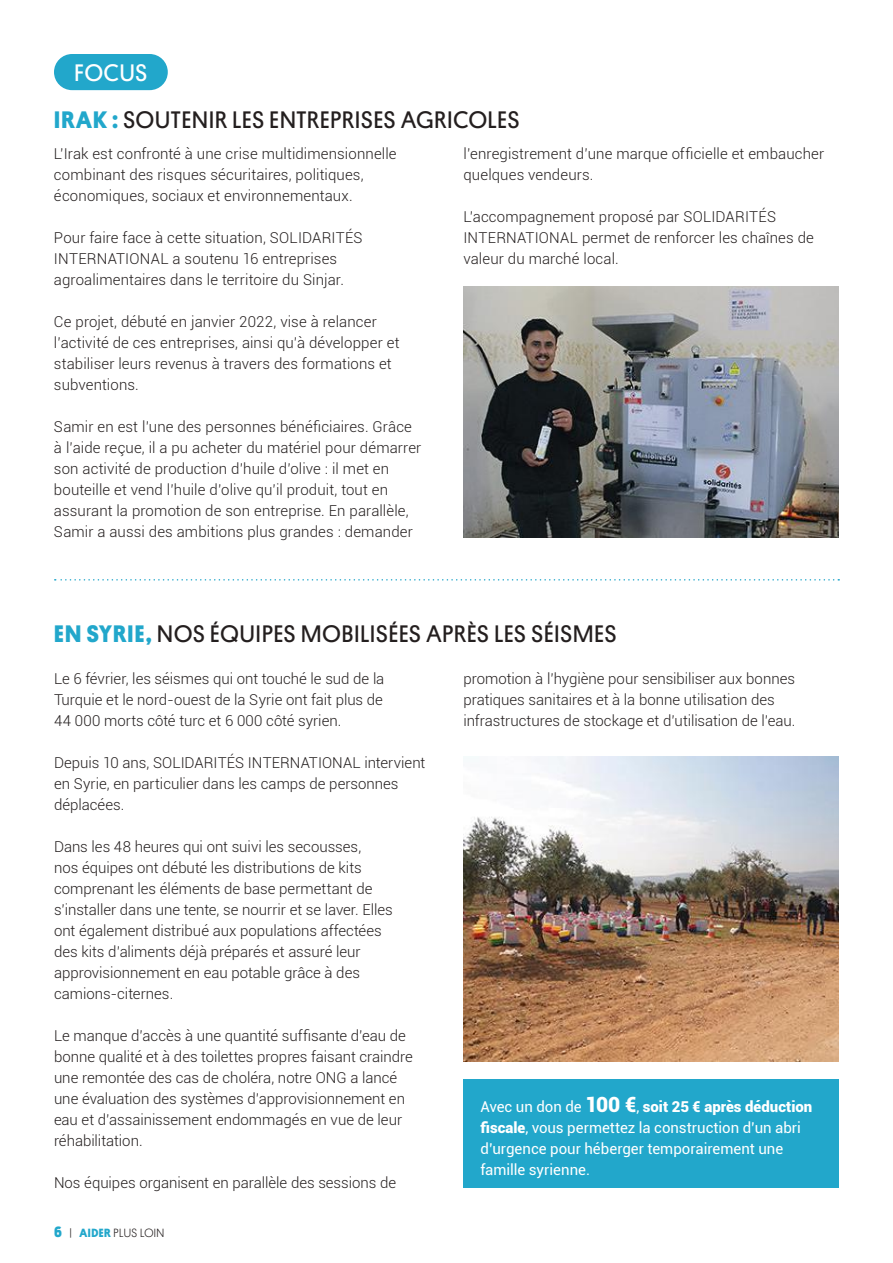
<style>
.page{position:relative;width:893px;height:1263px;background:#fff}
.page>*{position:absolute;margin:0;border:0;box-sizing:border-box;transform-origin:0 0}
.t1{font:24px/46.8px "Platform";letter-spacing:.04em;color:#241f1f}
.t2{font:300 15px/21px "Roboto";letter-spacing:.005em;color:#241f1f}
.t3{font:15px/21px "Roboto";color:#fff}
.t4{font:300 12px "Platform";letter-spacing:.035em;color:#241f1f}
.s1{color:#fff}
.s2{font-weight:700;color:#22a7cb}
.s3{font-weight:700;font-size:15px;color:#22a7cb}
.s4{font-weight:900;font-size:21px}
.s5{font-weight:900}
</style>
<div class="page">
<div style="left:54px;top:54px;width:114px;height:36px;background:#22a7cb;border-radius:18px"></div>
<img style="left:463px;top:286px;width:376px;height:252px">
<svg style="left:55px;top:579px;width:784px;height:2px"></svg>
<div style="left:463px;top:1079px;width:376px;height:109px;background:#22a7cb"></div>
<img style="left:463px;top:757px;width:376px;height:305px">
<h1 class="t1" style="left:54px;top:48px;width:467px;text-indent:21px"><span class="s1">FOCUS<br></span><span class="s2">IRAK :</span> SOUTENIR LES ENTREPRISES AGRICOLES</h1>
<p class="t2" style="left:54px;top:143px;width:344px">L’Irak est confronté à une crise multidimensionnelle combinant des risques sécuritaires, politiques, économiques, sociaux et environnementaux.</p>
<p class="t2" style="left:54px;top:227px;width:310px">Pour faire face à cette situation, SOLIDARITÉS<br>INTERNATIONAL a soutenu 16 entreprises agroalimentaires dans le territoire du Sinjar.</p>
<p class="t2" style="left:54px;top:311px;width:347px">Ce projet, débuté en janvier 2022, vise à relancer l’activité de ces entreprises, ainsi qu’à développer et stabiliser leurs revenus à travers des formations et subventions.</p>
<p class="t2" style="left:54px;top:416px;width:369px">Samir en est l’une des personnes bénéficiaires. Grâce à l’aide reçue, il a pu acheter du matériel pour démarrer son activité de production d’huile d’olive : il met en bouteille et vend l’huile d’olive qu’il produit, tout en assurant la promotion de son entreprise. En parallèle, Samir a aussi des ambitions plus grandes : demander</p>
<p class="t2" style="left:463px;top:143px;width:362px">l’enregistrement d’une marque officielle et embaucher quelques vendeurs.</p>
<p class="t2" style="left:463px;top:206px;width:352px">L’accompagnement proposé par SOLIDARITÉS<br>INTERNATIONAL permet de renforcer les chaînes de valeur du marché local.</p>
<h1 class="t1" style="left:54px;top:609px;width:564px"><span class="s2">EN SYRIE,</span> NOS ÉQUIPES MOBILISÉES APRÈS LES SÉISMES</h1>
<p class="t2" style="left:54px;top:668px;width:332px;text-align:justify">Le 6 février, les séismes qui ont touché le sud de la Turquie et le nord-ouest de la Syrie ont fait plus de 44 000 morts côté turc et 6 000 côté syrien.</p>
<p class="t2" style="left:54px;top:752px;width:373px">Depuis 10 ans, SOLIDARITÉS INTERNATIONAL intervient en Syrie, en particulier dans les camps de personnes déplacées.</p>
<p class="t2" style="left:54px;top:836px;width:340px">Dans les 48 heures qui ont suivi les secousses,<br>nos équipes ont débuté les distributions de kits comprenant les éléments de base permettant de s’installer dans une tente, se nourrir et se laver. Elles ont également distribué aux populations affectées des kits d’aliments déjà préparés et assuré leur approvisionnement en eau potable grâce à des camions-citernes.</p>
<p class="t2" style="left:54px;top:1025px;width:360px">Le manque d’accès à une quantité suffisante d’eau de bonne qualité et à des toilettes propres faisant craindre une remontée des cas de choléra, notre ONG a lancé une évaluation des systèmes d’approvisionnement en eau et d’assainissement endommagés en vue de leur réhabilitation.</p>
<p class="t2" style="left:54px;top:1172px;width:344px">Nos équipes organisent en parallèle des sessions de</p>
<p class="t4" style="left:54px;top:1224px;width:112px"><span class="s3">6</span> | <span class="s2">AIDER</span> PLUS LOIN</p>
<p class="t2" style="left:463px;top:668px;width:334px">promotion à l’hygiène pour sensibiliser aux bonnes pratiques sanitaires et à la bonne utilisation des infrastructures de stockage et d’utilisation de l’eau.</p>
<p class="t3" style="left:480px;top:1096px;width:333px">Avec un don de <span class="s4">100 €</span>, <span class="s5">soit 25 € après déduction fiscale</span>, vous permettez la construction d’un abri d’urgence pour héberger temporairement une famille syrienne.</p>
</div>
